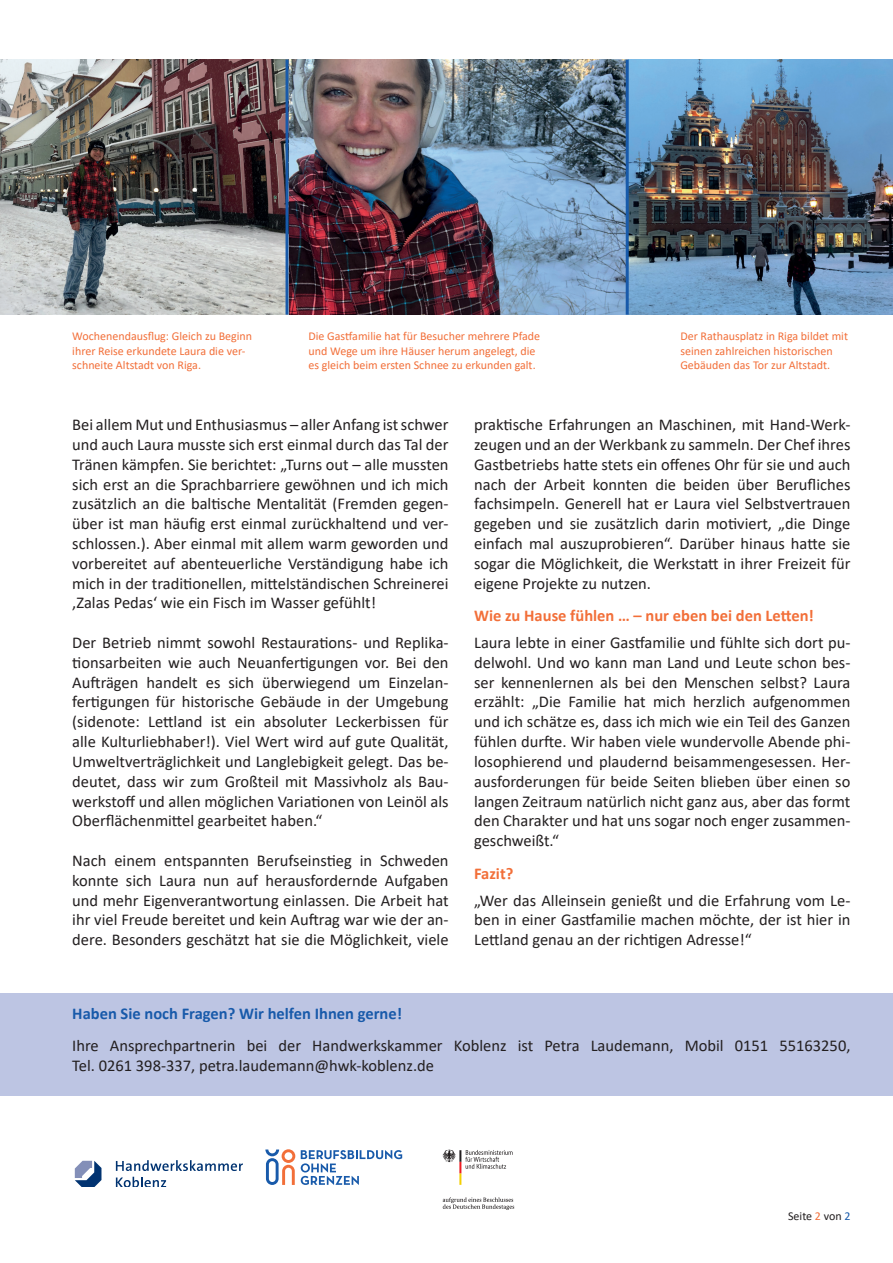
<style>
.page{position:relative;width:893px;height:1263px;background:#fff}
.page>*{position:absolute;margin:0;border:0;box-sizing:border-box;transform-origin:0 0}
.t1{font:16.5px/19.8px "Calibri";color:#231f20;text-align:justify}
.t2{font:700 16.5px "Calibri";color:#f26f39}
.t3{font:700 16.5px "Calibri";color:#185aaa}
.t4{font:12px/14.4px "Calibri";color:#f26f39}
.t5{font:12px "Calibri";color:#231f20}
.s1{color:#f26f39}
.s2{color:#185aaa}
</style>
<div class="page">
<div style="left:0;top:993px;width:893px;height:103px;background:#bdc5e3"></div>
<svg style="left:301px;top:1150px;width:101px;height:35px"></svg>
<svg style="left:265px;top:1149px;width:30px;height:36px"></svg>
<svg style="left:443px;top:1197px;width:71px;height:13px"></svg>
<svg style="left:442px;top:1150px;width:70px;height:35px"></svg>
<svg style="left:75px;top:1160px;width:168px;height:26px"></svg>
<img style="left:0;top:60px;width:893px;height:255px">
<hr style="left:286px;top:60px;width:3px;height:255px;background:#185aaa">
<hr style="left:626px;top:60px;width:3px;height:255px;background:#185aaa">
<p class="t4" style="left:72px;top:329px;width:181px">Wochenendausflug: Gleich zu Beginn ihrer Reise erkundete Laura die ver&shy;schneite Altstadt von Riga.</p>
<p class="t4" style="left:308px;top:329px;width:233px">Die Gastfamilie hat für Besucher mehrere Pfade und Wege um ihre Häuser herum angelegt, die es gleich beim ersten Schnee zu erkunden galt.</p>
<p class="t4" style="left:680px;top:329px;width:169px">Der Rathausplatz in Riga bildet mit seinen zahlreichen historischen<br>Gebäuden das Tor zur Altstadt.</p>
<p class="t1" style="left:72px;top:414px;width:378px">Bei allem Mut und Enthusiasmus – aller Anfang ist schwer und auch Laura musste sich erst einmal durch das Tal der Tränen kämpfen. Sie berichtet: „Turns out – alle mussten sich erst an die Sprachbarriere gewöhnen und ich mich zusätzlich an die baltische Mentalität (Fremden gegen&shy;über ist man häufig erst einmal zurückhaltend und ver&shy;schlossen.). Aber einmal mit allem warm geworden und vorbereitet auf abenteuerliche Verständigung habe ich mich in der traditionellen, mittelständischen Schreinerei ‚Zalas Pedas‘ wie ein Fisch im Wasser gefühlt!</p>
<p class="t1" style="left:72px;top:632px;width:378px">Der Betrieb nimmt sowohl Restaurations- und Replika&shy;tionsarbeiten wie auch Neuanfertigungen vor. Bei den Aufträgen handelt es sich überwiegend um Einzelan&shy;fertigungen für historische Gebäude in der Umgebung (sidenote: Lettland ist ein absoluter Leckerbissen für alle Kulturliebhaber!). Viel Wert wird auf gute Qualität, Umweltverträglichkeit und Langlebigkeit gelegt. Das be&shy;deutet, dass wir zum Großteil mit Massivholz als Bau&shy;werkstoff und allen möglichen Variationen von Leinöl als Oberflächenmittel gearbeitet haben.“</p>
<p class="t1" style="left:72px;top:850px;width:378px">Nach einem entspannten Berufseinstieg in Schweden konnte sich Laura nun auf herausfordernde Aufgaben und mehr Eigenverantwortung einlassen. Die Arbeit hat ihr viel Freude bereitet und kein Auftrag war wie der an&shy;dere. Besonders geschätzt hat sie die Möglichkeit, viele</p>
<p class="t1" style="left:474px;top:414px;width:378px">praktische Erfahrungen an Maschinen, mit Hand-Werk&shy;zeugen und an der Werkbank zu sammeln. Der Chef ihres Gastbetriebs hatte stets ein offenes Ohr für sie und auch nach der Arbeit konnten die beiden über Berufliches fachsimpeln. Generell hat er Laura viel Selbstvertrauen gegeben und sie zusätzlich darin motiviert, „die Dinge einfach mal auszuprobieren“. Darüber hinaus hatte sie sogar die Möglichkeit, die Werkstatt in ihrer Freizeit für eigene Projekte zu nutzen.</p>
<p class="t2" style="left:474px;top:604px;width:341px">Wie zu Hause fühlen … – nur eben bei den Letten!</p>
<p class="t1" style="left:474px;top:632px;width:378px">Laura lebte in einer Gastfamilie und fühlte sich dort pu&shy;delwohl. Und wo kann man Land und Leute schon bes&shy;ser kennenlernen als bei den Menschen selbst? Laura erzählt: „Die Familie hat mich herzlich aufgenommen und ich schätze es, dass ich mich wie ein Teil des Ganzen fühlen durfte. Wir haben viele wundervolle Abende phi&shy;losophierend und plaudernd beisammengesessen. Her&shy;ausforderungen für beide Seiten blieben über einen so langen Zeitraum natürlich nicht ganz aus, aber das formt den Charakter und hat uns sogar noch enger zusammen&shy;geschweißt.“</p>
<p class="t2" style="left:474px;top:861px;width:41px">Fazit?</p>
<p class="t1" style="left:474px;top:890px;width:378px">„Wer das Alleinsein genießt und die Erfahrung vom Le&shy;ben in einer Gastfamilie machen möchte, der ist hier in Lettland genau an der richtigen Adresse!“</p>
<p class="t3" style="left:72px;top:1001px;width:331px">Haben Sie noch Fragen? Wir helfen Ihnen gerne!</p>
<p class="t1" style="left:72px;top:1035px;width:780px">Ihre Ansprechpartnerin bei der Handwerkskammer Koblenz ist Petra Laudemann, Mobil 0151 55163250,<br>Tel. 0261 398-337, petra.laudemann@hwk-koblenz.de</p>
<p class="t5" style="left:788px;top:1208px;width:64px">Seite <span class="s1">2</span> von <span class="s2">2</span></p>
</div>
